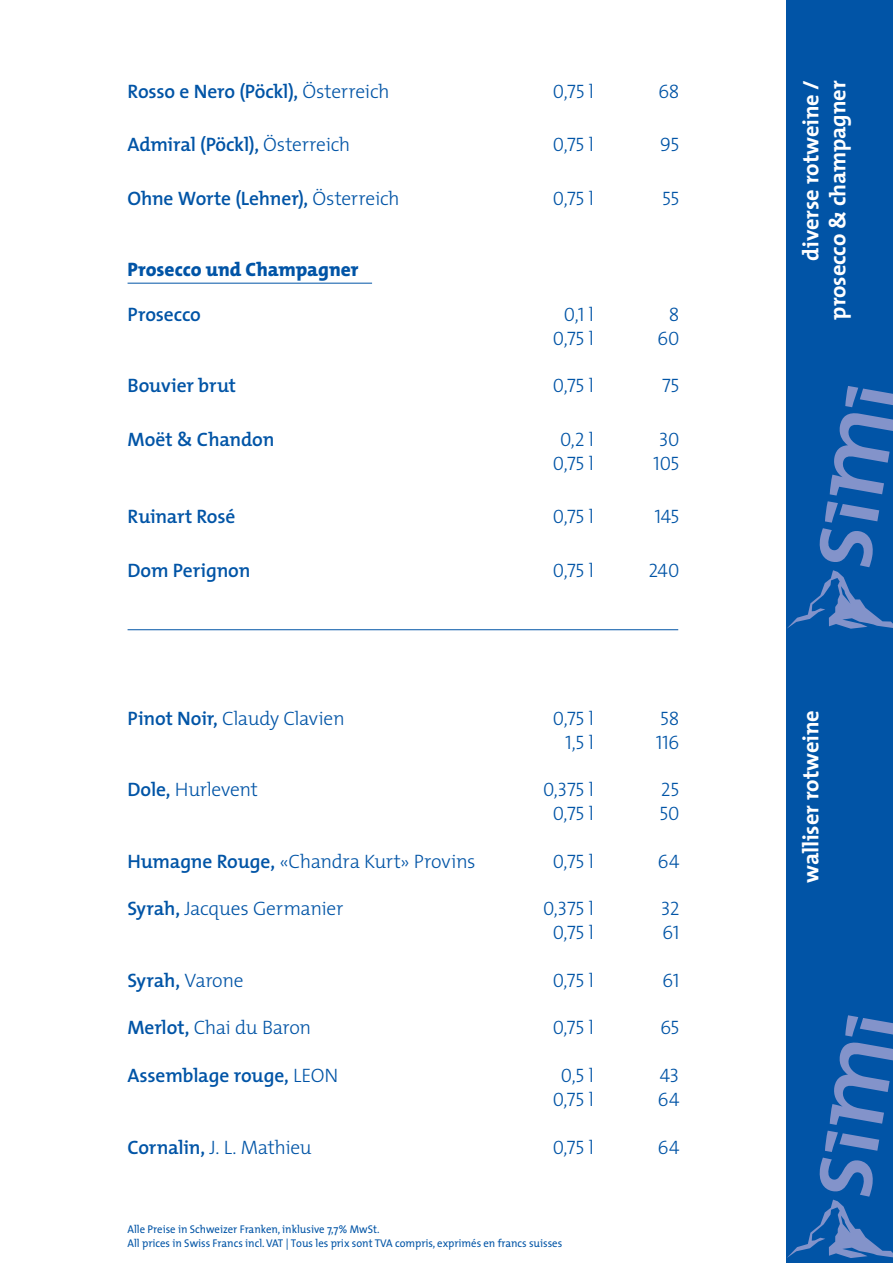
<style>
.page{position:relative;width:893px;height:1263px;background:#fff}
.page>*{position:absolute;margin:0;border:0;box-sizing:border-box;transform-origin:0 0}
.t1{font:700 22.5px/27px "The Mix";letter-spacing:-.005em;color:#fff;text-align:right}
.t2{font:600 19.5px "The Mix";letter-spacing:-.01em;color:#0154a6}
.t3{font:19.5px "The Mix Light Caps";letter-spacing:-.015em;color:#0154a6}
.t4{font:300 19.5px "The Mix";letter-spacing:-.02em;color:#0154a6}
.t5{font:800 19.5px "The Mix";letter-spacing:-.005em;color:#0154a6}
.t6{font:11.25px/13.5px "The Mix";color:#0154a6;scale:.95 1}
.s1{font-weight:300}
.s2{font-family:"The Mix";font-weight:300}
.s3{font-weight:600}
</style>
<div class="page">
<div style="left:787px;top:0;width:106px;height:642px;background:#0154a6"></div>
<div style="left:787px;top:617px;width:106px;height:646px;background:#0154a6"></div>
<svg style="left:830px;top:1015px;width:63px;height:110px"></svg>
<svg style="left:787px;top:386px;width:106px;height:243px"></svg>
<svg style="left:787px;top:1131px;width:106px;height:127px"></svg>
<hr style="left:128px;top:629px;width:550px;height:1px;background:#0154a6">
<hr style="left:128px;top:283px;width:244px;height:1px;background:#0154a6">
<p class="t2" style="left:128px;top:75px;width:264px">Rosso e Nero (Pöckl), <span class="s1">Österreich</span></p>
<p class="t3" style="left:553px;top:75px;width:43px">0,75 <span class="s2">l</span></p>
<p class="t3" style="left:658px;top:75px;width:23px">68</p>
<p class="t2" style="left:128px;top:128px;width:224px">Admiral (Pöckl), <span class="s1">Österreich</span></p>
<p class="t3" style="left:553px;top:129px;width:43px">0,75 <span class="s2">l</span></p>
<p class="t3" style="left:660px;top:129px;width:21px">95</p>
<p class="t2" style="left:128px;top:182px;width:274px">Ohne Worte (Lehner), <span class="s1">Österreich</span></p>
<p class="t3" style="left:553px;top:182px;width:43px">0,75 <span class="s2">l</span></p>
<p class="t3" style="left:662px;top:182px;width:19px">55</p>
<p class="t5" style="left:128px;top:258px;width:232px">Prosecco und Champagner</p>
<p class="t2" style="left:128px;top:298px;width:75px">Prosecco</p>
<p class="t3" style="left:564px;top:298px;width:32px">0,1 <span class="s2">l</span></p>
<p class="t3" style="left:669px;top:298px;width:12px">8</p>
<p class="t3" style="left:553px;top:322px;width:43px">0,75 <span class="s2">l</span></p>
<p class="t3" style="left:657px;top:322px;width:24px">60</p>
<p class="t2" style="left:128px;top:369px;width:110px">Bouvier brut</p>
<p class="t3" style="left:553px;top:369px;width:43px">0,75 <span class="s2">l</span></p>
<p class="t3" style="left:662px;top:369px;width:19px">75</p>
<p class="t2" style="left:128px;top:423px;width:149px">Moët &amp; Chandon</p>
<p class="t3" style="left:560px;top:423px;width:36px">0,2 <span class="s2">l</span></p>
<p class="t3" style="left:659px;top:423px;width:22px">30</p>
<p class="t3" style="left:553px;top:447px;width:43px">0,75 <span class="s2">l</span></p>
<p class="t3" style="left:653px;top:447px;width:28px">105</p>
<p class="t2" style="left:128px;top:500px;width:110px">Ruinart Rosé</p>
<p class="t3" style="left:553px;top:501px;width:43px">0,75 <span class="s2">l</span></p>
<p class="t3" style="left:654px;top:501px;width:27px">145</p>
<p class="t2" style="left:128px;top:554px;width:125px">Dom Perignon</p>
<p class="t3" style="left:553px;top:554px;width:43px">0,75 <span class="s2">l</span></p>
<p class="t3" style="left:648px;top:554px;width:33px">240</p>
<p class="t4" style="left:127px;top:702px;width:219px"><span class="s3">Pinot Noir,</span> Claudy Clavien</p>
<p class="t3" style="left:553px;top:702px;width:43px">0,75 <span class="s2">l</span></p>
<p class="t3" style="left:660px;top:702px;width:21px">58</p>
<p class="t3" style="left:565px;top:726px;width:30px">1,5 <span class="s2">l</span></p>
<p class="t3" style="left:656px;top:726px;width:25px">116</p>
<p class="t4" style="left:127px;top:773px;width:132px"><span class="s3">Dole,</span> Hurlevent</p>
<p class="t3" style="left:543px;top:773px;width:52px">0,375 <span class="s2">l</span></p>
<p class="t3" style="left:661px;top:773px;width:20px">25</p>
<p class="t3" style="left:553px;top:797px;width:43px">0,75 <span class="s2">l</span></p>
<p class="t3" style="left:659px;top:797px;width:22px">50</p>
<p class="t4" style="left:127px;top:845px;width:350px"><span class="s3">Humagne Rouge,</span> «Chandra Kurt» Provins</p>
<p class="t3" style="left:553px;top:845px;width:43px">0,75 <span class="s2">l</span></p>
<p class="t3" style="left:658px;top:845px;width:23px">64</p>
<p class="t4" style="left:127px;top:892px;width:217px"><span class="s3">Syrah,</span> Jacques Germanier</p>
<p class="t3" style="left:543px;top:892px;width:52px">0,375 <span class="s2">l</span></p>
<p class="t3" style="left:661px;top:892px;width:20px">32</p>
<p class="t3" style="left:553px;top:916px;width:43px">0,75 <span class="s2">l</span></p>
<p class="t3" style="left:662px;top:916px;width:19px">61</p>
<p class="t2" style="left:127px;top:964px;width:118px">Syrah, <span class="s1">Varone</span></p>
<p class="t3" style="left:553px;top:964px;width:43px">0,75 <span class="s2">l</span></p>
<p class="t3" style="left:662px;top:964px;width:19px">61</p>
<p class="t4" style="left:127px;top:1012px;width:185px"><span class="s3">Merlot,</span> Chai du Baron</p>
<p class="t3" style="left:553px;top:1012px;width:43px">0,75 <span class="s2">l</span></p>
<p class="t3" style="left:660px;top:1012px;width:21px">65</p>
<p class="t2" style="left:127px;top:1059px;width:212px">Assemblage rouge, <span class="s1">LEON</span></p>
<p class="t3" style="left:561px;top:1059px;width:35px">0,5 <span class="s2">l</span></p>
<p class="t3" style="left:660px;top:1059px;width:21px">43</p>
<p class="t3" style="left:553px;top:1083px;width:43px">0,75 <span class="s2">l</span></p>
<p class="t3" style="left:658px;top:1083px;width:23px">64</p>
<p class="t4" style="left:127px;top:1131px;width:186px"><span class="s3">Cornalin,</span> J. L. Mathieu</p>
<p class="t3" style="left:553px;top:1131px;width:43px">0,75 <span class="s2">l</span></p>
<p class="t3" style="left:658px;top:1131px;width:23px">64</p>
<p class="t6" style="left:128px;top:1222px;width:459px">Alle Preise in Schweizer Franken, inklusive 7,7% MwSt.<br>All prices in Swiss Francs incl. VAT | Tous les prix sont TVA compris, exprimés en francs suisses</p>
<p class="t1" style="left:797px;top:320px;width:240px;rotate:-90deg">diverse rotweine / prosecco &amp; champagner</p>
<p class="t1" style="left:797px;top:883px;width:174px;rotate:-90deg">walliser rotweine</p>
</div>
